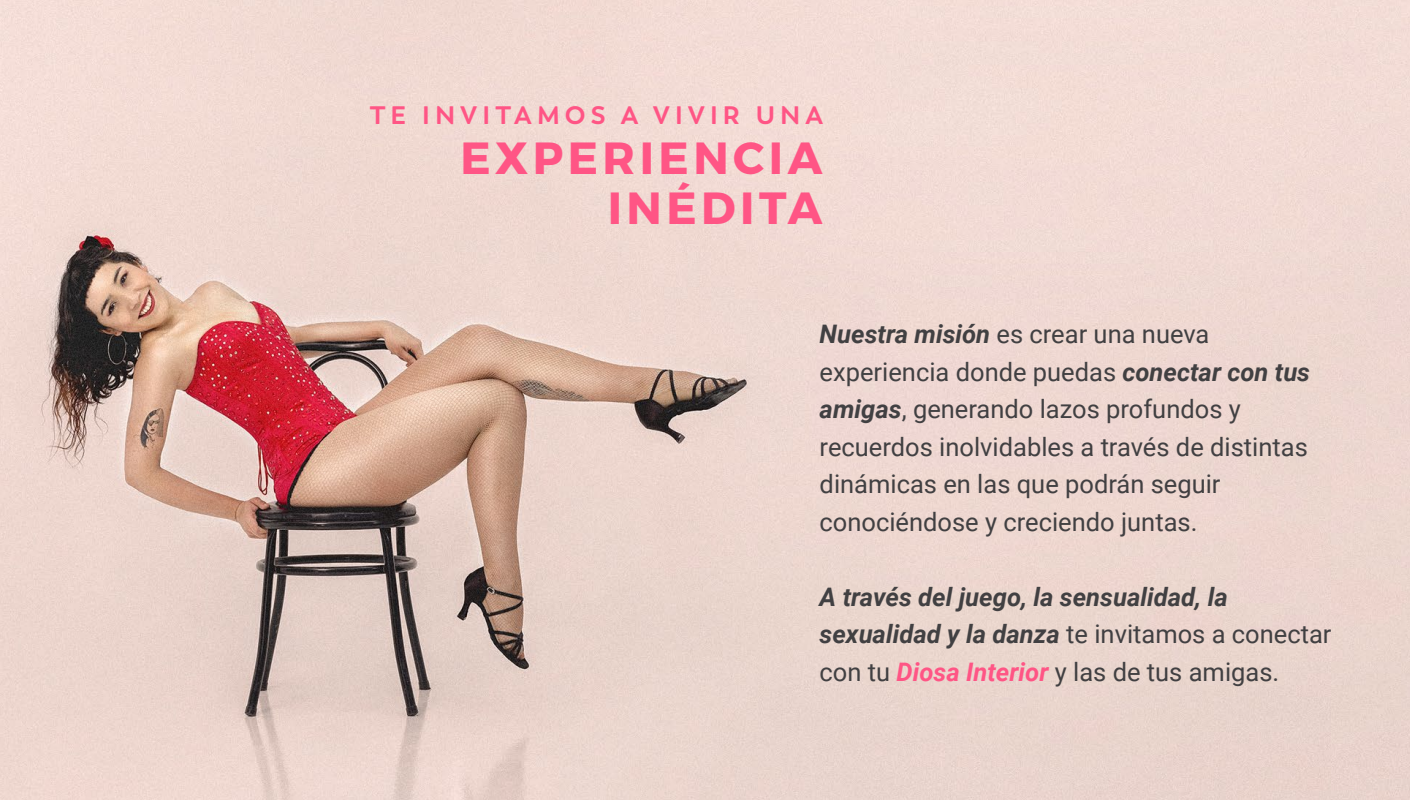
<style>
.page{position:relative;width:1410px;height:800px;background:#fff}
.page>*{position:absolute;margin:0;border:0;box-sizing:border-box;transform-origin:0 0}
.t1{font:700 45px/49.5px "Montserrat";letter-spacing:.1em;color:#ff5585;text-align:right}
.t2{font:25.5px/37.5px "Roboto";color:#414042}
.t3{font:italic 700 25.5px/37.5px "Roboto";color:#414042}
.t4{font:700 25.2px "Boston";letter-spacing:.2em;color:#ff5585}
.s1{font-weight:700;font-style:italic}
.s2{font-weight:400;font-style:normal}
.s3{color:#ff5585}
</style>
<div class="page">
<img style="left:0;top:0;width:1410px;height:800px">
<p class="t4" style="left:370px;top:99px;width:455px">TE INVITAMOS A VIVIR UNA</p>
<h1 class="t1" style="left:460px;top:134px;width:363px">EXPERIENCIA<br>INÉDITA</h1>
<p class="t2" style="left:820px;top:314px;width:492px"><span class="s1">Nuestra misión</span> es crear una nueva experiencia donde puedas <span class="s1">conectar con tus amigas</span>, generando lazos profundos y recuerdos inolvidables a través de distintas dinámicas en las que podrán seguir conociéndose y creciendo juntas.</p>
<p class="t3" style="left:820px;top:577px;width:513px">A través del juego, la sensualidad, la sexualidad y la danza <span class="s2">te invitamos a conectar con tu</span> <span class="s3">Diosa Interior</span> <span class="s2">y las de tus amigas.</span></p>
</div>
